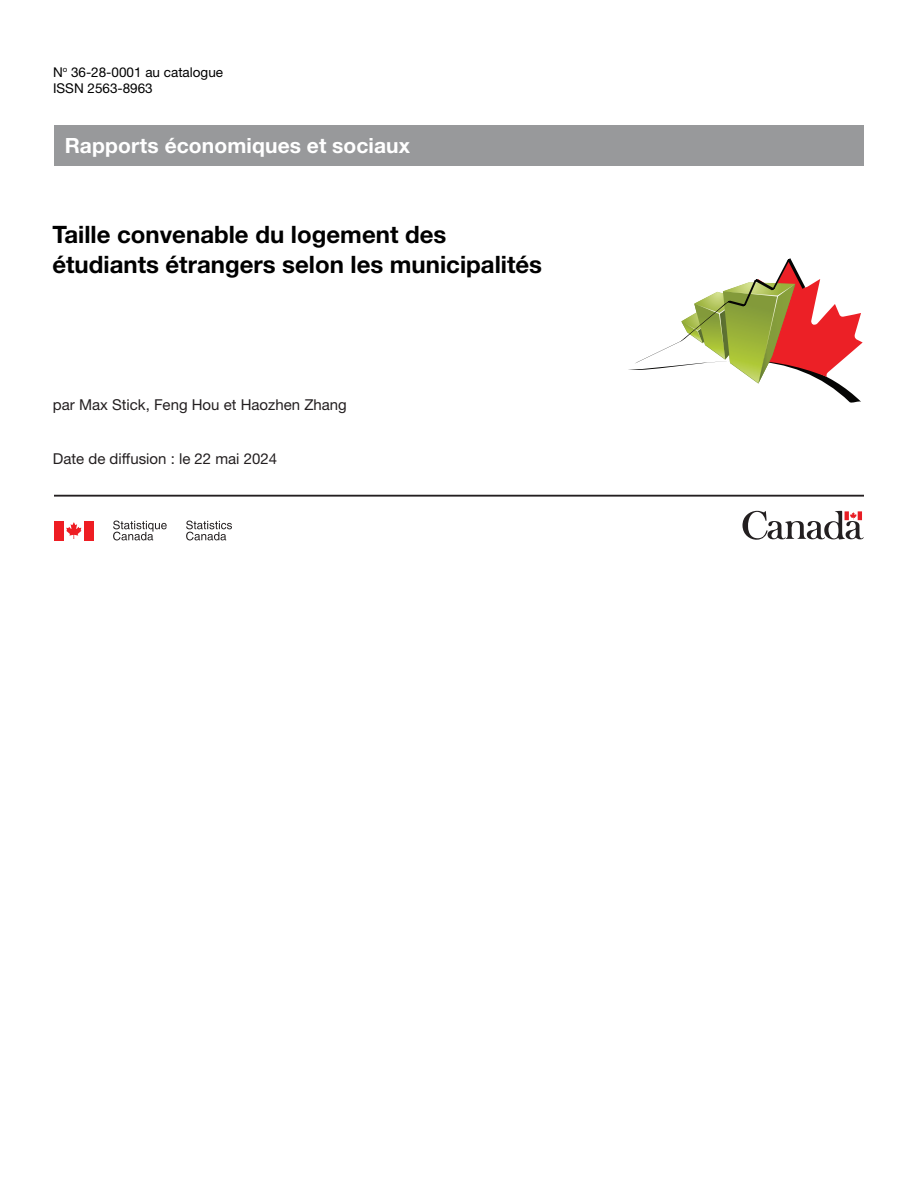
<style>
.page{position:relative;width:918px;height:1188px;background:#fff}
.page>*{position:absolute;margin:0;border:0;box-sizing:border-box;transform-origin:0 0}
.t1{font:700 24px/30px "Helvetica Neue LT Std";color:#000}
.t2{font:700 21px "Helvetica Neue LT Std";letter-spacing:.005em;color:#fff}
.t3{font:15px "Helvetica Neue LT Std";color:#231f20}
.t4{font:13.5px/16.5px "Helvetica Neue LT Std";color:#000}
</style>
<div class="page">
<svg style="left:742px;top:511px;width:122px;height:29px"></svg>
<svg style="left:628px;top:258px;width:235px;height:145px"></svg>
<svg style="left:66px;top:522px;width:16px;height:17px"></svg>
<div style="left:54px;top:521px;width:10px;height:19px;background:#ee1d23"></div>
<div style="left:84px;top:521px;width:10px;height:19px;background:#ee1d23"></div>
<svg style="left:113px;top:521px;width:54px;height:19px"></svg>
<svg style="left:186px;top:521px;width:46px;height:19px"></svg>
<hr style="left:54px;top:495px;width:810px;height:1px;background:#231f20">
<div style="left:54px;top:125px;width:810px;height:40px;background:#98999b"></div>
<p class="t4" style="left:53px;top:63px;width:172px">N<sup>o</sup> 36-28-0001 au catalogue<br>ISSN 2563-8963</p>
<p class="t2" style="left:65px;top:132px;width:347px">Rapports économiques et sociaux</p>
<p class="t1" style="left:52px;top:219px;width:491px">Taille convenable du logement des étudiants étrangers selon les municipalités</p>
<p class="t3" style="left:53px;top:395px;width:295px">par Max Stick, Feng Hou et Haozhen Zhang</p>
<p class="t3" style="left:53px;top:449px;width:226px">Date de diffusion : le 22 mai 2024</p>
</div>
